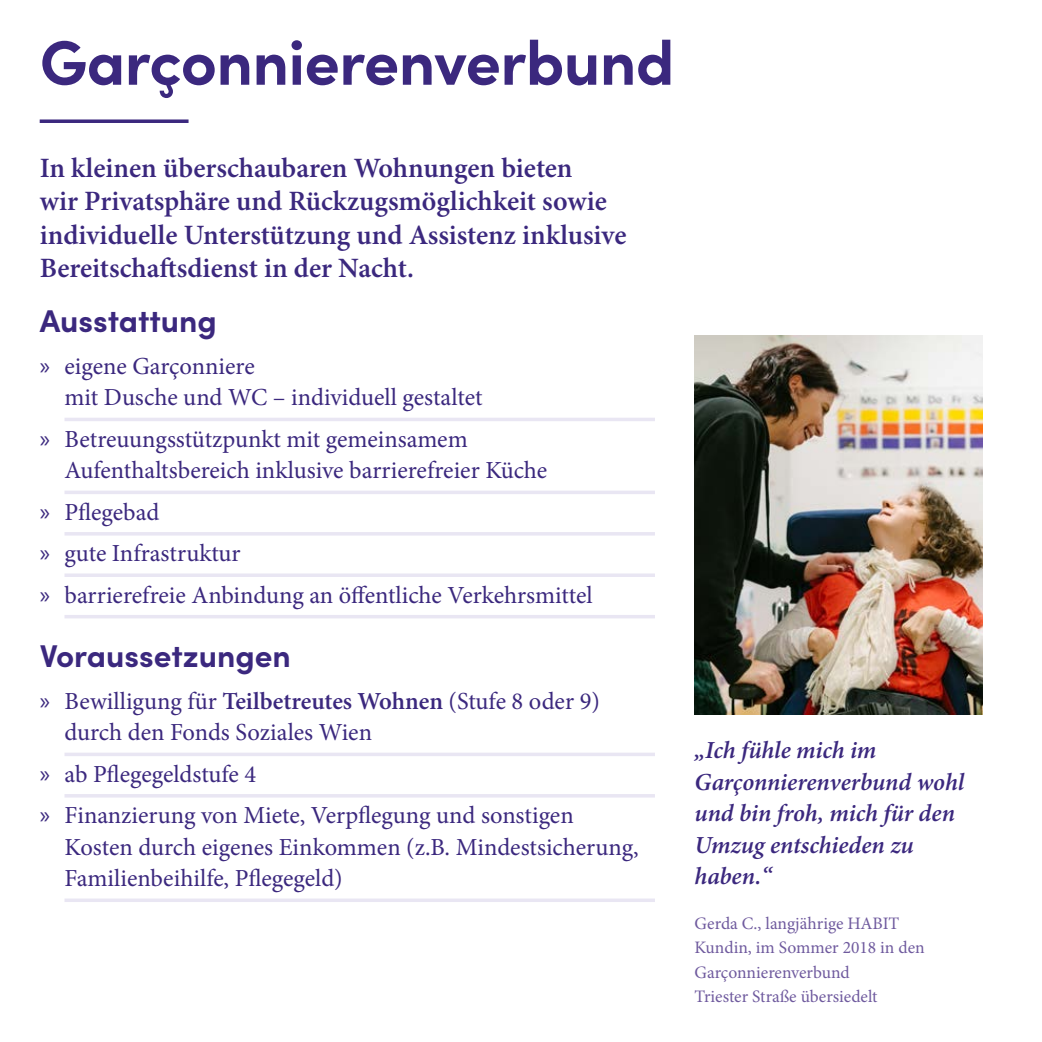
<style>
.page{position:relative;width:1042px;height:1042px;background:#fff}
.page>*{position:absolute;margin:0;border:0;box-sizing:border-box;transform-origin:0 0}
.t1{font:700 63px "Sofia Pro";letter-spacing:-.01em;color:#3b287e}
.t2{font:700 31.5px "Sofia Pro";color:#3b287e}
.t3{font:600 28px/33.6px "Minion Pro";color:#3b287e}
.t4{font:24.5px/31.5px "Minion Pro";color:#3b287e}
.t5{font:italic 600 24.5px/31.5px "Minion Pro";letter-spacing:-.005em;color:#3b287e}
.t6{font:17.5px/24.5px "Minion Pro";color:#6f5a9e}
.s1{font-family:"Myriad Pro"}
.s2{font-weight:600}
</style>
<div class="page">
<hr style="left:64px;top:418px;width:591px;height:3px;background:#e9e6f3">
<hr style="left:64px;top:491px;width:591px;height:3px;background:#e9e6f3">
<hr style="left:64px;top:532px;width:591px;height:3px;background:#e9e6f3">
<hr style="left:64px;top:573px;width:591px;height:4px;background:#e9e6f3">
<hr style="left:64px;top:615px;width:591px;height:3px;background:#e9e6f3">
<hr style="left:64px;top:753px;width:591px;height:3px;background:#e9e6f3">
<hr style="left:64px;top:794px;width:591px;height:3px;background:#e9e6f3">
<svg style="left:64px;top:898px;width:591px;height:4px;fill:#e9e6f3"></svg>
<svg style="left:40px;top:119px;width:149px;height:4px"></svg>
<img style="left:694px;top:335px;width:288px;height:380px">
<h1 class="t1" style="left:40px;top:14px;width:636px">Garçonnierenverbund</h1>
<p class="t3" style="left:40px;top:152px;width:588px">In kleinen überschaubaren Wohnungen bieten<br>wir Privatsphäre und Rückzugsmöglichkeit sowie individuelle Unterstützung und Assistenz inklusive Bereitschaftsdienst in der Nacht.</p>
<p class="t2" style="left:40px;top:297px;width:179px">Ausstattung</p>
<p class="t4" style="left:64px;top:350px;width:420px;text-indent:-25px"><span class="s1">»</span> eigene Garçonniere<br>mit Dusche und WC – individuell gestaltet</p>
<p class="t4" style="left:64px;top:423px;width:484px;text-indent:-25px"><span class="s1">»</span> Betreuungsstützpunkt mit gemeinsamem<br>Aufenthaltsbereich inklusive barrierefreier Küche</p>
<p class="t4" style="left:40px;top:491px;width:554px;line-height:41.5px"><span class="s1">»</span> Pflegebad<br><span class="s1">»</span> gute Infrastruktur<br><span class="s1">»</span> barrierefreie Anbindung an öffentliche Verkehrsmittel</p>
<p class="t2" style="left:40px;top:632px;width:253px">Voraussetzungen</p>
<p class="t4" style="left:64px;top:685px;width:537px;text-indent:-25px"><span class="s1">»</span> Bewilligung für <span class="s2">Teilbetreutes Wohnen</span> (Stufe 8 oder 9) durch den Fonds Soziales Wien</p>
<p class="t4" style="left:40px;top:753px;width:535px;line-height:41.5px"><span class="s1">»</span> ab Pflegegeldstufe 4<br><span class="s1">»</span> Finanzierung von Miete, Verpflegung und sonstigen</p>
<p class="t4" style="left:64px;top:831px;width:576px">Kosten durch eigenes Einkommen (z.B. Mindestsicherung,<br>Familienbeihilfe, Pflegegeld)</p>
<p class="t5" style="left:694px;top:736px;width:271px">„Ich fühle mich im<br>Garçonnierenverbund wohl und bin froh, mich für den<br>Umzug entschieden zu haben.“</p>
<p class="t6" style="left:694px;top:911px;width:232px">Gerda C., langjährige HABIT<br>Kundin, im Sommer 2018 in den<br>Garçonnierenverbund<br>Triester Straße übersiedelt</p>
</div>
